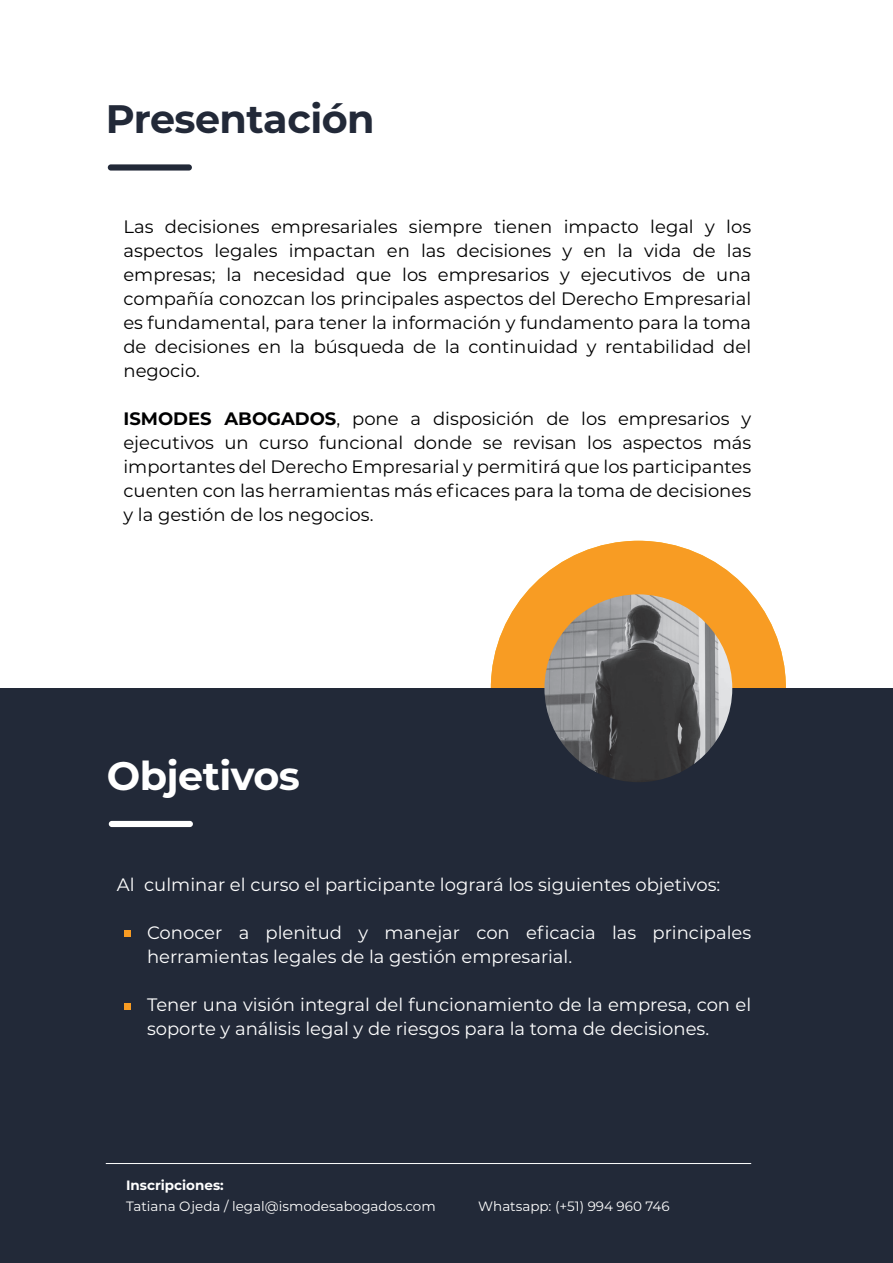
<style>
.page{position:relative;width:893px;height:1263px;background:#fff}
.page>*{position:absolute;margin:0;border:0;box-sizing:border-box;transform-origin:0 0}
.t1{font:700 39.75px "Montserrat";letter-spacing:-.015em;color:#222938}
.t2{font:700 39.75px "Montserrat";letter-spacing:-.015em;color:#fff}
.t3{font:18px/24px "Montserrat";color:#000001;text-align:justify}
.t4{font:18px/24px "Montserrat";color:#fff}
.t5{font:13.5px "Montserrat";color:#fff}
.t6{font:700 13.5px "Montserrat";color:#fff}
.s1{font-weight:700}
</style>
<div class="page">
<div style="left:491px;top:541px;width:295px;height:295px;background:#f89c23;border-radius:50%"></div>
<div style="left:108px;top:164px;width:84px;height:7px;background:#222938;border-radius:3px"></div>
<div style="left:0;top:688px;width:893px;height:575px;background:#222938"></div>
<img style="left:544px;top:594px;width:188px;height:188px;border-radius:94px">
<div style="left:109px;top:821px;width:84px;height:6px;background:#fff;border-radius:3px"></div>
<div style="left:124px;top:930px;width:6px;height:7px;background:#f89c23"></div>
<svg style="left:124px;top:1004px;width:6px;height:6px"></svg>
<h1 class="t1" style="left:106px;top:91px;width:270px">Presentación</h1>
<p class="t3" style="left:123px;top:214px;width:629px">Las decisiones empresariales siempre tienen impacto legal y los aspectos legales impactan en las decisiones y en la vida de las empresas; la necesidad que los empresarios y ejecutivos de una compañía conozcan los principales aspectos del Derecho Empresarial es fundamental, para tener la información y fundamento para la toma de decisiones en la búsqueda de la continuidad y rentabilidad del negocio.</p>
<p class="t3" style="left:123px;top:406px;width:629px"><span class="s1">ISMODES ABOGADOS</span>, pone a disposición de los empresarios y ejecutivos un curso funcional donde se revisan los aspectos más importantes del Derecho Empresarial y permitirá que los participantes cuenten con las herramientas más eficaces para la toma de decisiones y la gestión de los negocios.</p>
<h1 class="t2" style="left:107px;top:747px;width:195px">Objetivos</h1>
<p class="t4" style="left:117px;top:872px;width:605px">Al culminar el curso el participante logrará los siguientes objetivos:</p>
<p class="t4" style="left:147px;top:920px;width:606px">Conocer a plenitud y manejar con eficacia las principales herramientas legales de la gestión empresarial.</p>
<p class="t4" style="left:147px;top:992px;width:606px">Tener una visión integral del funcionamiento de la empresa, con el soporte y análisis legal y de riesgos para la toma de decisiones.</p>
<p class="t6" style="left:126px;top:1176px;width:99px">Inscripciones:</p>
<p class="t5" style="left:126px;top:1197px;width:311px">Tatiana Ojeda / legal@ismodesabogados.com</p>
<p class="t5" style="left:478px;top:1197px;width:193px">Whatsapp: (+51) 994 960 746</p>
</div>
